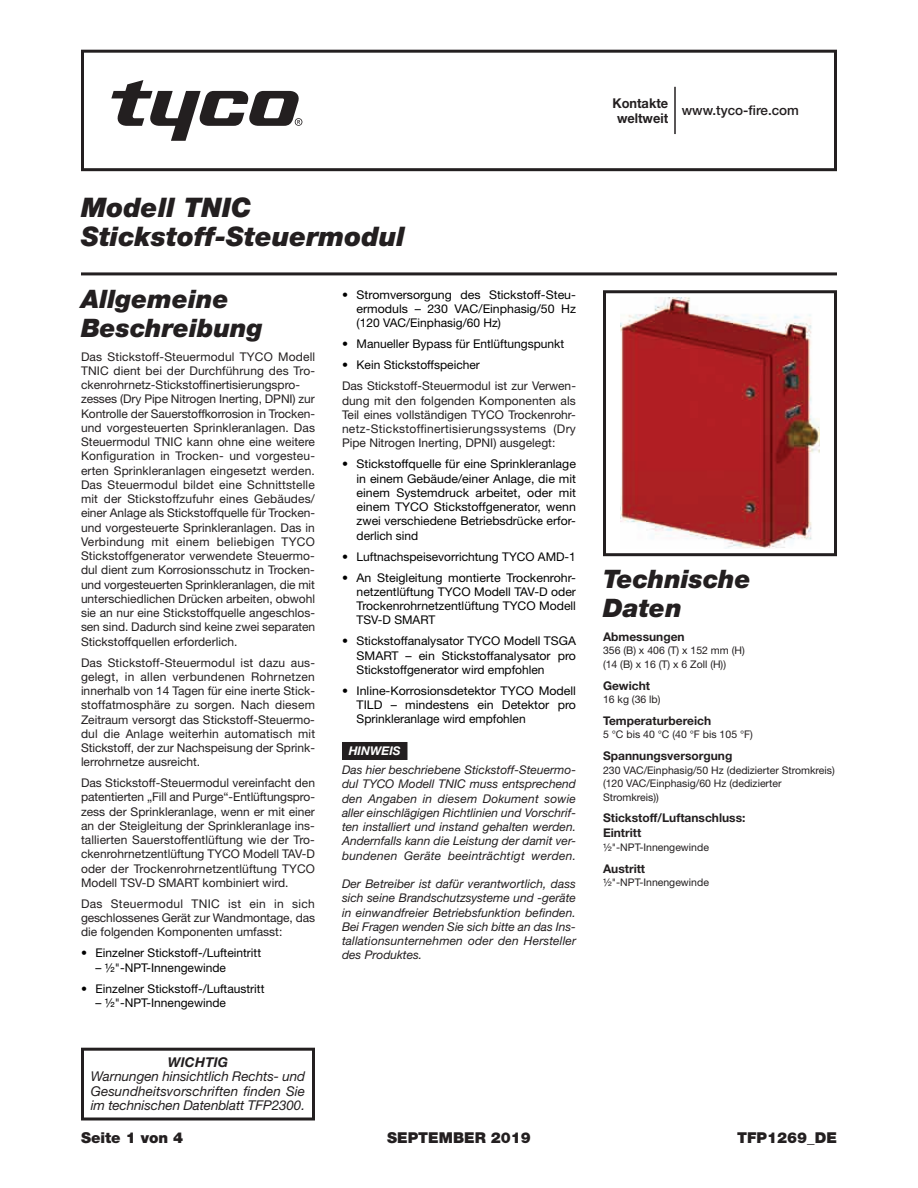
<style>
.page{position:relative;width:918px;height:1188px;background:#fff}
.page>*{position:absolute;margin:0;border:0;box-sizing:border-box;transform-origin:0 0}
.t1{font:italic 900 27px/28.8px "Helvetica Neue LT Std";color:#231f20}
.t2{font:italic 900 25.5px/28.8px "Helvetica Neue LT Std";color:#231f20}
.t3{font:900 15px "Helvetica Neue LT Std";color:#231f20}
.t4{font:italic 13.5px/14.2px "Helvetica Neue LT Std";letter-spacing:-.005em;color:#231f20;text-align:justify}
.t5{font:500 13.5px "Helvetica Neue LT Std";color:#231f20}
.t6{font:700 13.5px/15px "Helvetica Neue LT Std";color:#231f20;text-align:center;scale:.95 1}
.t7{font:italic 700 13.5px "Helvetica Neue LT Std";letter-spacing:.015em;color:#231f20}
.t8{font:12px/14.2px "Helvetica Neue LT Std";color:#231f20;text-align:justify}
.t9{font:12px/14.2px "Helvetica Neue LT Std";color:#000;text-align:justify}
.t10{font:italic 12px/14.2px "Helvetica Neue LT Std";letter-spacing:.01em;color:#231f20;text-align:justify}
.t11{font:700 12px/15px "Helvetica Neue LT Std";color:#231f20}
.t12{font:italic 700 12px "Helvetica Neue LT Std";color:#fff}
.t13{font:10.5px/13.5px "Helvetica Neue LT Std";color:#231f20}
</style>
<div class="page">
<div style="left:81px;top:50px;width:756px;height:121px;border:3px solid #231f20"></div>
<hr style="left:81px;top:272px;width:756px;height:3px;background:#231f20">
<hr style="left:674px;top:87px;width:2px;height:47px;background:#231f20">
<svg style="left:111px;top:80px;width:191px;height:61px"></svg>
<div style="left:81px;top:1048px;width:234px;height:72px;border:3px solid #231f20"></div>
<div style="left:342px;top:742px;width:65px;height:18px;background:#231f20"></div>
<div style="left:603px;top:290px;width:234px;height:266px;border:3px solid #231f20"></div>
<img style="left:621px;top:297px;width:198px;height:251px">
<p class="t6" style="left:612px;top:95px;width:60px">Kontakte weltweit</p>
<p class="t5" style="left:682px;top:102px;width:119px">www.tyco-fire.com</p>
<h1 class="t1" style="left:81px;top:192px;width:326px">Modell TNIC<br>Stickstoff-Steuermodul</h1>
<h2 class="t2" style="left:81px;top:284px;width:183px">Allgemeine<br>Beschreibung</h2>
<p class="t8" style="left:81px;top:349px;width:236px;text-align:left">Das Stickstoff-Steuermodul TYCO Modell TNIC dient bei der Durchführung des Tro&shy;ckenrohrnetz-Stickstoffinertisierungspro&shy;zesses (Dry Pipe Nitrogen Inerting, DPNI) zur Kontrolle der Sauerstoffkorrosion in Trocken&shy;und vorgesteuerten Sprinkleranlagen. Das Steuermodul TNIC kann ohne eine weitere Konfiguration in Trocken- und vorgesteu&shy;erten Sprinkleranlagen eingesetzt werden.<br>Das Steuermodul bildet eine Schnittstelle mit der Stickstoffzufuhr eines Gebäudes/ einer Anlage als Stickstoffquelle für Trocken&shy;und vorgesteuerte Sprinkleranlagen. Das in Verbindung mit einem beliebigen TYCO Stickstoffgenerator verwendete Steuermo&shy;dul dient zum Korrosionsschutz in Trocken&shy;und vorgesteuerten Sprinkleranlagen, die mit unterschiedlichen Drücken arbeiten, obwohl sie an nur eine Stickstoffquelle angeschlos&shy;sen sind. Dadurch sind keine zwei separaten Stickstoffquellen erforderlich.</p>
<p class="t8" style="left:81px;top:655px;width:236px">Das Stickstoff-Steuermodul ist dazu aus&shy;gelegt, in allen verbundenen Rohrnetzen innerhalb von 14 Tagen für eine inerte Stick&shy;stoffatmosphäre zu sorgen. Nach diesem Zeitraum versorgt das Stickstoff-Steuermo&shy;dul die Anlage weiterhin automatisch mit Stickstoff, der zur Nachspeisung der Sprink&shy;lerrohrnetze ausreicht.</p>
<p class="t8" style="left:81px;top:776px;width:236px">Das Stickstoff-Steuermodul vereinfacht den patentierten „Fill and Purge“-Entlüftungspro&shy;zess der Sprinkleranlage, wenn er mit einer an der Steigleitung der Sprinkleranlage ins&shy;tallierten Sauerstoffentlüftung wie der Tro&shy;ckenrohrnetzentlüftung TYCO Modell TAV-D oder der Trockenrohrnetzentlüftung TYCO Modell TSV-D SMART kombiniert wird.</p>
<p class="t8" style="left:81px;top:896px;width:236px">Das Steuermodul TNIC ist ein in sich geschlossenes Gerät zur Wandmontage, das die folgenden Komponenten umfasst:</p>
<p class="t9" style="left:81px;top:946px;width:182px">• Einzelner Stickstoff-/Lufteintritt</p>
<p class="t9" style="left:96px;top:960px;width:132px">– ½"-NPT-Innengewinde</p>
<p class="t9" style="left:81px;top:981px;width:185px">• Einzelner Stickstoff-/Luftaustritt</p>
<p class="t9" style="left:96px;top:995px;width:132px">– ½"-NPT-Innengewinde</p>
<p class="t7" style="left:168px;top:1054px;width:62px">WICHTIG</p>
<p class="t4" style="left:91px;top:1069px;width:216px">Warnungen hinsichtlich Rechts- und Gesundheitsvorschriften finden Sie im technischen Datenblatt TFP2300.</p>
<p class="t9" style="left:357px;top:287px;width:221px;text-indent:-15px">• Stromversorgung des Stickstoff-Steu&shy;ermoduls – 230 VAC/Einphasig/50 Hz (120 VAC/Einphasig/60 Hz)</p>
<p class="t9" style="left:342px;top:337px;width:224px">• Manueller Bypass für Entlüftungspunkt</p>
<p class="t9" style="left:342px;top:358px;width:139px">• Kein Stickstoffspeicher</p>
<p class="t8" style="left:342px;top:379px;width:236px">Das Stickstoff-Steuermodul ist zur Verwen&shy;dung mit den folgenden Komponenten als Teil eines vollständigen TYCO Trockenrohr&shy;netz-Stickstoffinertisierungssystems (Dry Pipe Nitrogen Inerting, DPNI) ausgelegt:</p>
<p class="t9" style="left:357px;top:457px;width:221px;text-indent:-15px">• Stickstoffquelle für eine Sprinkleranlage in einem Gebäude/einer Anlage, die mit einem Systemdruck arbeitet, oder mit einem TYCO Stickstoffgenerator, wenn zwei verschiedene Betriebsdrücke erfor&shy;derlich sind</p>
<p class="t9" style="left:342px;top:549px;width:235px">• Luftnachspeisevorrichtung TYCO AMD-1</p>
<p class="t9" style="left:357px;top:570px;width:221px;text-indent:-15px">• An Steigleitung montierte Trockenrohr&shy;netzentlüftung TYCO Modell TAV-D oder Trockenrohrnetzentlüftung TYCO Modell TSV-D SMART</p>
<p class="t9" style="left:357px;top:634px;width:221px;text-indent:-15px">• Stickstoffanalysator TYCO Modell TSGA SMART – ein Stickstoffanalysator pro Stickstoffgenerator wird empfohlen</p>
<p class="t9" style="left:357px;top:683px;width:221px;text-indent:-15px">• Inline-Korrosionsdetektor TYCO Modell TILD – mindestens ein Detektor pro Sprinkleranlage wird empfohlen</p>
<p class="t12" style="left:349px;top:744px;width:53px">HINWEIS</p>
<p class="t10" style="left:342px;top:762px;width:236px">Das hier beschriebene Stickstoff-Steuermo&shy;dul TYCO Modell TNIC muss entsprechend den Angaben in diesem Dokument sowie aller einschlägigen Richtlinien und Vorschrif&shy;ten installiert und instand gehalten werden.<br>Andernfalls kann die Leistung der damit ver&shy;bundenen Geräte beeinträchtigt werden.</p>
<p class="t10" style="left:342px;top:876px;width:236px">Der Betreiber ist dafür verantwortlich, dass sich seine Brandschutzsysteme und -geräte in einwandfreier Betriebsfunktion befinden.<br>Bei Fragen wenden Sie sich bitte an das Ins&shy;tallationsunternehmen oder den Hersteller des Produktes.</p>
<h2 class="t2" style="left:603px;top:564px;width:149px">Technische<br>Daten</h2>
<p class="t11" style="left:603px;top:629px;width:83px">Abmessungen</p>
<p class="t13" style="left:603px;top:644px;width:143px">356 (B) x 406 (T) x 152 mm (H) (14 (B) x 16 (T) x 6 Zoll (H))</p>
<p class="t11" style="left:603px;top:678px;width:49px">Gewicht</p>
<p class="t13" style="left:603px;top:692px;width:59px">16 kg (36 lb)</p>
<p class="t11" style="left:603px;top:713px;width:110px">Temperaturbereich</p>
<p class="t13" style="left:603px;top:728px;width:152px">5 °C bis 40 °C (40 °F bis 105 °F)</p>
<p class="t11" style="left:603px;top:748px;width:131px">Spannungsversorgung</p>
<p class="t13" style="left:603px;top:763px;width:233px">230 VAC/Einphasig/50 Hz (dedizierter Stromkreis) (120 VAC/Einphasig/60 Hz (dedizierter<br>Stromkreis))</p>
<p class="t11" style="left:603px;top:810px;width:144px">Stickstoff/Luftanschluss:<br>Eintritt</p>
<p class="t13" style="left:603px;top:840px;width:107px">½"-NPT-Innengewinde</p>
<p class="t11" style="left:603px;top:861px;width:44px">Austritt</p>
<p class="t13" style="left:603px;top:875px;width:107px">½"-NPT-Innengewinde</p>
<p class="t3" style="left:81px;top:1128px;width:104px">Seite 1 von 4</p>
<p class="t3" style="left:387px;top:1128px;width:145px">SEPTEMBER 2019</p>
<p class="t3" style="left:737px;top:1128px;width:101px">TFP1269_DE</p>
</div>
